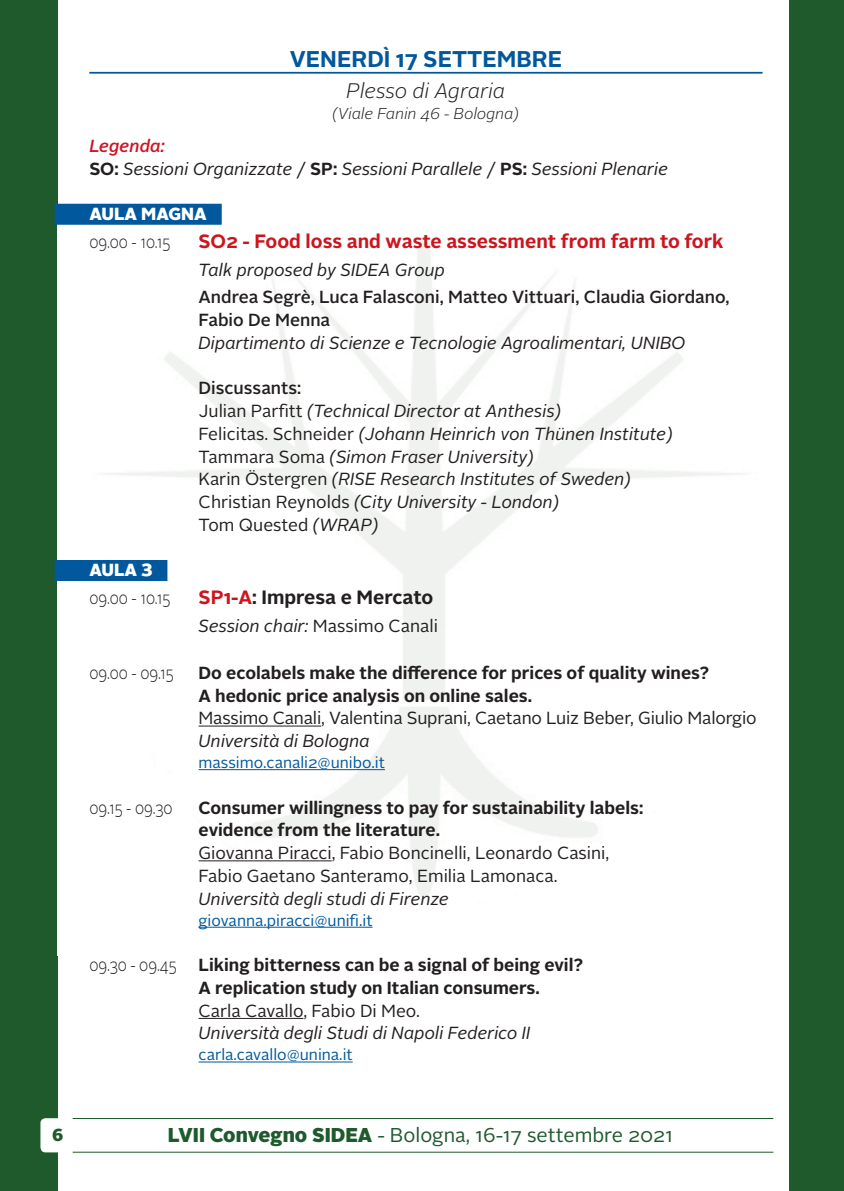
<style>
.page{position:relative;width:844px;height:1191px;background:#fff}
.page>*{position:absolute;margin:0;border:0;box-sizing:border-box;transform-origin:0 0}
.t1{font:700 22.75px "Alright Sans";color:#01589c}
.t2{font:italic 300 21px "Alright Sans";color:#231f20}
.t3{font:19.95px "Alright Sans";color:#1f5a2d}
.t4{font:700 19.25px "Alright Sans";color:#cd151d}
.t5{font:700 19.25px "Alright Sans";color:#231f20}
.t6{font:italic 17.5px/22.8px "Alright Sans";color:#231f20}
.t7{font:700 17.5px/22.8px "Alright Sans";color:#231f20}
.t8{font:17.5px/22.8px "Alright Sans";letter-spacing:-.01em;color:#231f20}
.t9{font:500 17.5px/22.8px "Alright Sans";color:#231f20}
.t10{font:300 17.5px/27.7px "Alright Sans";color:#231f20;scale:.8 1}
.t11{font:900 17.5px "Alright Sans";color:#fff}
.t12{font:900 17.5px "Alright Sans";color:#1f5a2d}
.t13{font:15.75px "Alright Sans";color:#01589c}
.t14{font:italic 300 15.75px "Alright Sans";color:#231f20}
.s1{font-weight:500;color:#cd1527}
.s2{font-weight:700;font-style:normal}
.s3{font-style:normal}
.s4{font-weight:500;font-style:normal}
.s5{font-weight:900;color:#fff}
.s6{font-weight:900;font-size:18.03px;color:#fff}
.s7{color:#cd151d}
.s8{font-weight:900}
</style>
<div class="page">
<div style="left:0;top:0;width:843px;height:1191px;background:#1f5a2d"></div>
<div style="left:58px;top:0;width:730px;height:1191px;background:#fff"></div>
<img style="left:104px;top:242px;width:640px;height:686px">
<hr style="left:73px;top:1118px;width:700px;height:1px;background:#1f5a2d">
<hr style="left:73px;top:1151px;width:700px;height:1px;background:#1f5a2d">
<hr style="left:843px;top:0;width:1px;height:1191px;background:#1f5a2d">
<div style="left:40px;top:1118px;width:31px;height:34px;background:#fff;border-radius:5px"></div>
<hr style="left:89px;top:72px;width:673px;height:2px;background:#01589c">
<div style="left:55px;top:204px;width:167px;height:21px;background:#01589c"></div>
<div style="left:55px;top:560px;width:112px;height:21px;background:#01589c"></div>
<hr style="left:198px;top:725px;width:123px;height:1px;background:#231f20">
<hr style="left:198px;top:769px;width:187px;height:1px;background:#01589c">
<hr style="left:198px;top:860px;width:134px;height:1px;background:#231f20">
<hr style="left:198px;top:926px;width:174px;height:1px;background:#01589c">
<hr style="left:198px;top:1018px;width:105px;height:1px;background:#231f20">
<hr style="left:198px;top:1061px;width:154px;height:1px;background:#01589c">
<h1 class="t1" style="left:289px;top:43px;width:274px">VENERDÌ 17 SETTEMBRE</h1>
<p class="t2" style="left:346px;top:76px;width:160px">Plesso di Agraria</p>
<p class="t14" style="left:332px;top:102px;width:188px">(Viale Fanin 46 - Bologna)</p>
<p class="t6" style="left:89px;top:135px;width:580px"><span class="s1">Legenda:<br></span><span class="s2">SO:</span> Sessioni Organizzate <span class="s3">/</span> <span class="s2">SP:</span> Sessioni Parallele <span class="s3">/</span> <span class="s2">PS:</span> Sessioni Plenarie</p>
<p class="t11" style="left:89px;top:201px;width:119px">AULA MAGNA</p>
<p class="t10" style="left:89px;top:228px;width:103px">09.00 - 10.15</p>
<p class="t4" style="left:198px;top:228px;width:526px">SO2 - Food loss and waste assessment from farm to fork</p>
<p class="t6" style="left:198px;top:258px;width:248px">Talk proposed by SIDEA Group</p>
<p class="t9" style="left:198px;top:286px;width:532px">Andrea Segrè, Luca Falasconi, Matteo Vittuari, Claudia Giordano,<br>Fabio De Menna</p>
<p class="t6" style="left:198px;top:331px;width:488px">Dipartimento di Scienze e Tecnologie Agroalimentari, UNIBO</p>
<p class="t6" style="left:198px;top:377px;width:475px"><span class="s4">Discussants:<br></span><span class="s3">Julian Parfitt</span> (Technical Director at Anthesis)<br><span class="s3">Felicitas. Schneider</span> (Johann Heinrich von Thünen Institute)<br><span class="s3">Tammara Soma</span> (Simon Fraser University)<br><span class="s3">Karin Östergren</span> (RISE Research Institutes of Sweden)<br><span class="s3">Christian Reynolds</span> (City University - London)<br><span class="s3">Tom Quested</span> (WRAP)</p>
<p class="t10" style="left:89px;top:557px;width:103px"><span class="s5">AULA</span> <span class="s6">3<br></span>09.00 - 10.15</p>
<p class="t5" style="left:198px;top:584px;width:236px"><span class="s7">SP1-A</span>: Impresa e Mercato</p>
<p class="t6" style="left:198px;top:614px;width:241px">Session chair: <span class="s3">Massimo Canali</span></p>
<p class="t10" style="left:89px;top:659px;width:107px">09.00 - 09.15</p>
<p class="t7" style="left:198px;top:661px;width:512px">Do ecolabels make the difference for prices of quality wines?<br>A hedonic price analysis on online sales.</p>
<p class="t8" style="left:198px;top:707px;width:559px">Massimo Canali, Valentina Suprani, Caetano Luiz Beber, Giulio Malorgio</p>
<p class="t6" style="left:198px;top:730px;width:173px">Università di Bologna</p>
<p class="t13" style="left:198px;top:752px;width:188px">massimo.canali2@unibo.it</p>
<p class="t10" style="left:89px;top:794px;width:106px">09.15 - 09.30</p>
<p class="t7" style="left:198px;top:796px;width:446px">Consumer willingness to pay for sustainability labels: evidence from the literature.</p>
<p class="t8" style="left:198px;top:842px;width:412px">Giovanna Piracci, Fabio Boncinelli, Leonardo Casini,<br>Fabio Gaetano Santeramo, Emilia Lamonaca.</p>
<p class="t6" style="left:198px;top:887px;width:252px">Università degli studi di Firenze</p>
<p class="t13" style="left:198px;top:909px;width:175px">giovanna.piracci@unifi.it</p>
<p class="t10" style="left:89px;top:951px;width:110px">09.30 - 09.45</p>
<p class="t7" style="left:198px;top:953px;width:386px">Liking bitterness can be a signal of being evil?<br>A replication study on Italian consumers.</p>
<p class="t8" style="left:198px;top:999px;width:223px">Carla Cavallo, Fabio Di Meo.</p>
<p class="t6" style="left:198px;top:1022px;width:333px">Università degli Studi di Napoli Federico II</p>
<p class="t13" style="left:198px;top:1044px;width:156px">carla.cavallo@unina.it</p>
<p class="t12" style="left:52px;top:1122px;width:13px">6</p>
<p class="t3" style="left:168px;top:1121px;width:506px"><span class="s8">LVII Convegno SIDEA</span> - Bologna, 16-17 settembre 2021</p>
</div>
